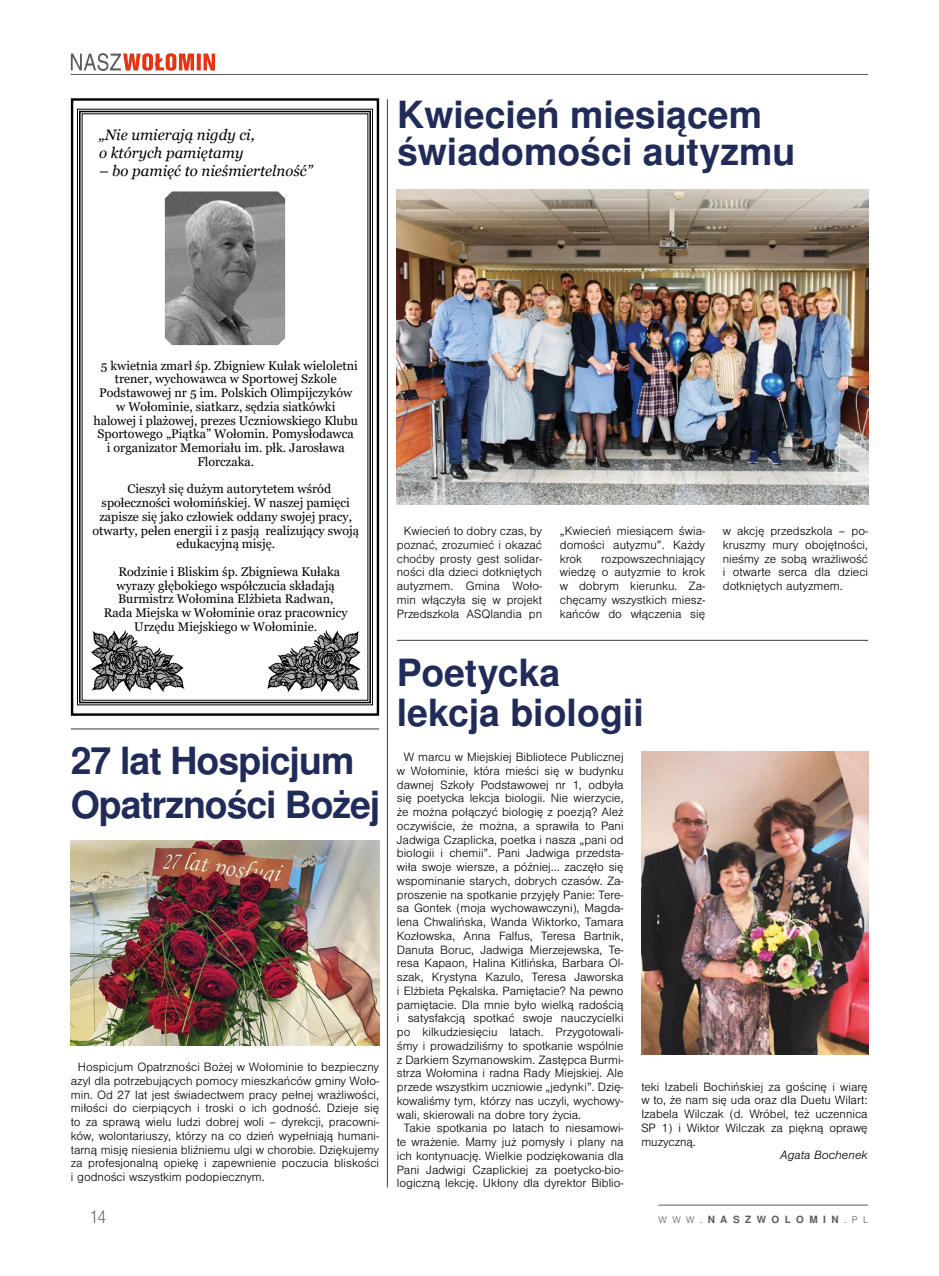
<style>
.page{position:relative;width:939px;height:1276px;background:#fff}
.page>*{position:absolute;margin:0;border:0;box-sizing:border-box;transform-origin:0 0}
.t1{font:700 37.5px/37.5px "Nimbus San LOT";color:#212b59}
.t2{font:700 37.5px/44.6px "Nimbus San LOT";letter-spacing:-.03em;color:#212b59}
.t3{font:18.75px "Nimbus San DOT Lig Con";color:#5a5a59}
.t4{font:italic 15px/18px "Georgia";color:#000}
.t5{font:300 12.5px/13.8px "Nimbus San TOT";color:#000;text-align:justify}
.t6{font:12.5px/13.8px "Georgia";color:#000;text-align:center}
.t7{font:italic 300 12.5px "Nimbus San TOT";color:#000}
.t8{font:700 10px "Nimbus San LOT";letter-spacing:.55em;color:#5a5a59}
.s1{font-family:"Nimbus San TOT";font-weight:300}
</style>
<div class="page">
<hr style="left:658px;top:1204px;width:210px;height:1px;background:#5a5a59">
<hr style="left:71px;top:74px;width:797px;height:1px;background:#5a5a59">
<svg style="left:71px;top:53px;width:144px;height:18px"></svg>
<img style="left:397px;top:190px;width:471px;height:314px">
<hr style="left:397px;top:640px;width:471px;height:1px;background:#3c3c3b">
<hr style="left:71px;top:728px;width:308px;height:1px;background:#3c3c3b">
<img style="left:71px;top:840px;width:308px;height:206px">
<hr style="left:387px;top:99px;width:1px;height:1088px;background:#3c3c3b">
<img style="left:641px;top:751px;width:227px;height:303px">
<svg style="left:77px;top:108px;width:296px;height:597px"></svg>
<div style="left:79px;top:111px;width:292px;height:592px;border:2px solid #000"></div>
<div style="left:71px;top:98px;width:308px;height:618px;border:2px solid #000"></div>
<svg style="left:91px;top:630px;width:93px;height:62px"></svg>
<svg style="left:267px;top:630px;width:93px;height:62px"></svg>
<p class="t4" style="left:99px;top:126px;width:157px">„Nie umierają nigdy ci, o których pamiętamy</p>
<p class="t4" style="left:99px;top:162px;width:215px">– bo pamięć to nieśmiertelność”</p>
<h1 class="t1" style="left:397px;top:97px;width:400px">Kwiecień miesiącem świadomości autyzmu</h1>
<p class="t6" style="left:93px;top:359px;width:266px">5 kwietnia zmarł śp. Zbigniew Kułak wieloletni trener, wychowawca w Sportowej Szkole Podstawowej nr 5 im. Polskich Olimpijczyków w Wołominie, siatkarz, sędzia siatkówki halowej i plażowej, prezes Uczniowskiego Klubu Sportowego „Piątka” Wołomin. Pomysłodawca<br>i organizator Memoriału im. płk. Jarosława Florczaka.</p>
<p class="t6" style="left:92px;top:482px;width:268px">Cieszył się dużym autorytetem wśród społeczności wołomińskiej. W naszej pamięci zapisze się jako człowiek oddany swojej pracy, otwarty, pełen energii i z pasją realizujący swoją edukacyjną misję.</p>
<p class="t6" style="left:104px;top:565px;width:245px">Rodzinie i Bliskim śp. Zbigniewa Kułaka wyrazy głębokiego współczucia składają Burmistrz Wołomina Elżbieta Radwan, Rada Miejska w Wołominie oraz pracownicy Urzędu Miejskiego w Wołominie.</p>
<h1 class="t2" style="left:71px;top:739px;width:311px">27 lat Hospicjum<br>Opatrzności Bożej</h1>
<p class="t5" style="left:71px;top:1060px;width:310px;text-indent:7px">Hospicjum Opatrzności Bożej w Wołominie to bezpieczny azyl dla potrzebujących pomocy mieszkańców gminy Woło&shy;min. Od 27 lat jest świadectwem pracy pełnej wrażliwości, miłości do cierpiących i troski o ich godność. Dzieje się to za sprawą wielu ludzi dobrej woli – dyrekcji, pracowni&shy;ków, wolontariuszy, którzy na co dzień wypełniają humani&shy;tarną misję niesienia bliźniemu ulgi w chorobie. Dziękujemy za profesjonalną opiekę i zapewnienie poczucia bliskości i godności wszystkim podopiecznym.</p>
<p class="t5" style="left:397px;top:524px;width:147px;text-align:center">Kwiecień to dobry czas, by poznać, zrozumieć i okazać choćby prosty gest solidar&shy;ności dla dzieci dotkniętych autyzmem. Gmina Woło&shy;min włączyła się w projekt<br>Przedszkola ASQlandia pn</p>
<p class="t5" style="left:560px;top:524px;width:147px">„Kwiecień miesiącem świa&shy;domości autyzmu”. Każdy krok</p>
<p class="t5" style="left:560px;top:552px;width:147px;text-indent:41px">rozpowszechniający wiedzę o autyzmie to krok w dobrym kierunku. Za&shy;chęcamy wszystkich miesz&shy;kańców do włączenia się</p>
<p class="t5" style="left:723px;top:524px;width:147px">w akcję przedszkola – po&shy;kruszmy mury obojętności, nieśmy ze sobą wrażliwość i otwarte serca dla dzieci dotkniętych autyzmem.</p>
<h1 class="t1" style="left:397px;top:653px;width:248px;line-height:40px">Poetycka lekcja biologii</h1>
<p class="t5" style="left:404px;top:750px;width:221px">W marcu w Miejskiej Bibliotece Publicznej</p>
<p class="t5" style="left:397px;top:764px;width:228px">w Wołominie, która mieści się w budynku</p>
<p class="t5" style="left:397px;top:778px;width:228px">dawnej Szkoły Podstawowej nr 1, odbyła</p>
<p class="t5" style="left:397px;top:791px;width:228px">się poetycka lekcja biologii. Nie wierzycie,</p>
<p class="t5" style="left:397px;top:805px;width:228px">że można połączyć biologię z poezją? Ależ</p>
<p class="t5" style="left:397px;top:819px;width:228px">oczywiście, że można, a sprawiła to Pani</p>
<p class="t5" style="left:397px;top:833px;width:228px">Jadwiga Czaplicka, poetka i nasza „pani od</p>
<p class="t5" style="left:397px;top:846px;width:228px">biologii i chemii”. Pani Jadwiga przedsta-</p>
<p class="t5" style="left:397px;top:860px;width:228px">wiła swoje wiersze, a później... zaczęło się</p>
<p class="t5" style="left:397px;top:874px;width:228px">wspominanie starych, dobrych czasów. Za-</p>
<p class="t5" style="left:397px;top:888px;width:228px">proszenie na spotkanie przyjęły Panie: Tere-</p>
<p class="t5" style="left:397px;top:901px;width:228px">sa Gontek (moja wychowawczyni), Magda-</p>
<p class="t5" style="left:397px;top:915px;width:228px">lena Chwalińska, Wanda Wiktorko, Tamara</p>
<p class="t5" style="left:397px;top:929px;width:228px">Kozłowska, Anna Falfus, Teresa Bartnik,</p>
<p class="t5" style="left:397px;top:943px;width:228px">Danuta Boruc, Jadwiga Mierzejewska, Te-</p>
<p class="t5" style="left:397px;top:956px;width:228px">resa Kapaon, Halina Kitlińska, Barbara Ol-</p>
<p class="t5" style="left:397px;top:970px;width:228px">szak, Krystyna Kazulo, Teresa Jaworska</p>
<p class="t5" style="left:397px;top:984px;width:228px">i Elżbieta Pękalska. Pamiętacie? Na pewno</p>
<p class="t5" style="left:397px;top:998px;width:228px">pamiętacie. Dla mnie było wielką radością</p>
<p class="t5" style="left:397px;top:1011px;width:228px">i satysfakcją spotkać swoje nauczycielki</p>
<p class="t5" style="left:397px;top:1025px;width:228px">po kilkudziesięciu latach. Przygotowali-</p>
<p class="t5" style="left:397px;top:1039px;width:228px">śmy i prowadziliśmy to spotkanie wspólnie</p>
<p class="t5" style="left:397px;top:1053px;width:228px">z Darkiem Szymanowskim. Zastępca Burmi-</p>
<p class="t5" style="left:397px;top:1066px;width:228px">strza Wołomina i radna Rady Miejskiej. Ale</p>
<p class="t5" style="left:397px;top:1080px;width:228px">przede wszystkim uczniowie „jedynki”. Dzię-</p>
<p class="t5" style="left:397px;top:1094px;width:228px">kowaliśmy tym, którzy nas uczyli, wychowy-</p>
<p class="t5" style="left:397px;top:1108px;width:186px">wali, skierowali na dobre tory życia.</p>
<p class="t5" style="left:404px;top:1121px;width:221px">Takie spotkania po latach to niesamowi-</p>
<p class="t5" style="left:397px;top:1135px;width:228px">te wrażenie. Mamy już pomysły i plany na</p>
<p class="t5" style="left:397px;top:1149px;width:228px">ich kontynuację. Wielkie podziękowania dla</p>
<p class="t5" style="left:397px;top:1163px;width:228px">Pani Jadwigi Czaplickiej za poetycko-bio-</p>
<p class="t5" style="left:397px;top:1176px;width:228px">logiczną lekcję. Ukłony dla dyrektor Biblio-</p>
<p class="t5" style="left:641px;top:1080px;width:228px">teki Izabeli Bochińskiej za gościnę i wiarę w to, że nam się uda oraz dla Duetu Wilart:<br>Izabela Wilczak (d. Wróbel, też uczennica SP 1) i Wiktor Wilczak za piękną oprawę muzyczną.</p>
<p class="t7" style="left:780px;top:1148px;width:89px">Agata Bochenek</p>
<h2 class="t3" style="left:90px;top:1206px;width:18px">14</h2>
<p class="t8" style="left:658px;top:1213px;width:211px"><span class="s1">WWW.</span>NASZWOLOMIN<span class="s1">.PL</span></p>
</div>
